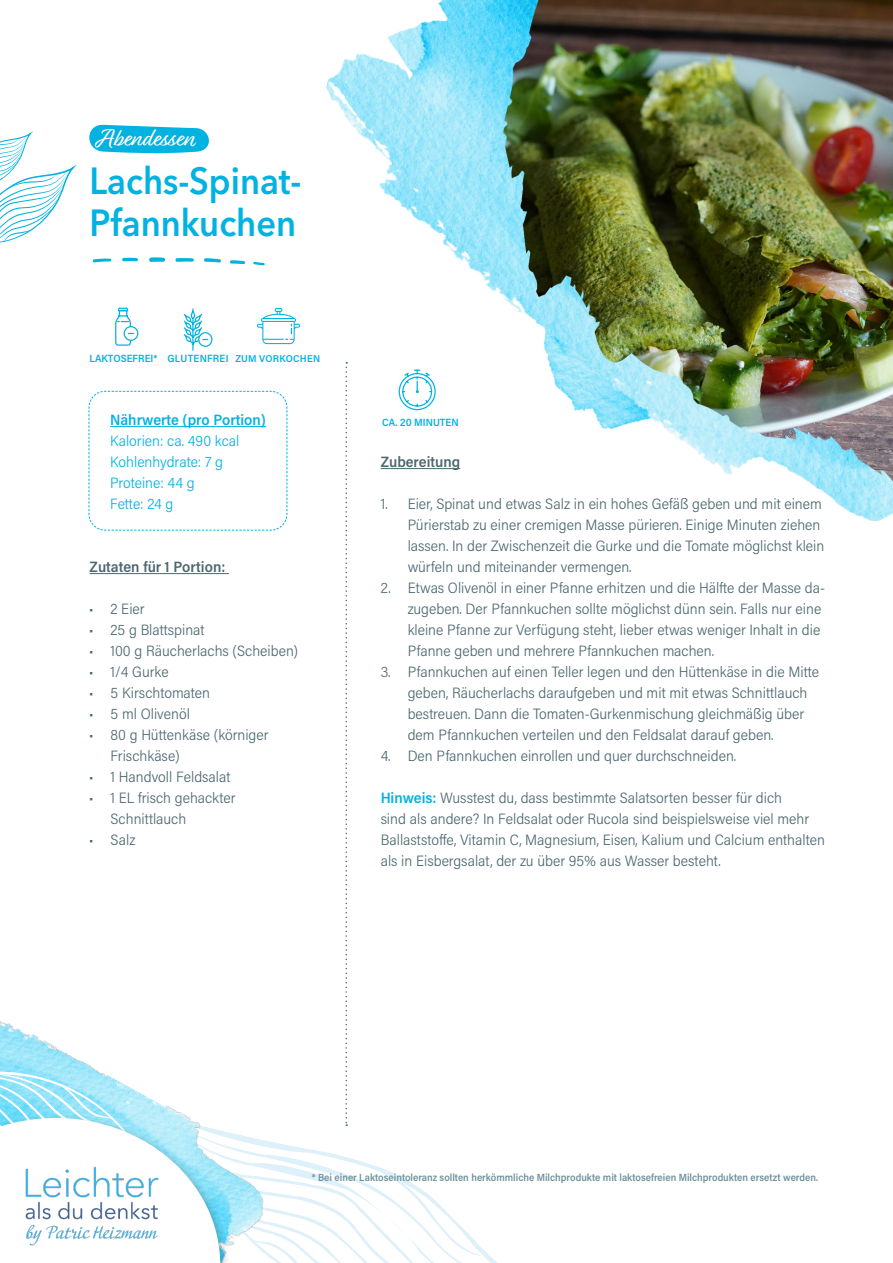
<style>
.page{position:relative;width:893px;height:1263px;background:#fff}
.page>*{position:absolute;margin:0;border:0;box-sizing:border-box;transform-origin:0 0}
.Überschrift_H1{font:600 37.5px/42px "Avenir Next LT Pro";color:#02b2e1;scale:.92 1}
.t1{font:25.5px "Relation Two";color:#fff}
.t2{font:300 15px/21px "Acumin Pro Semi Cond";color:#4b676f}
.t3{font:300 15px "Acumin Pro Semi Cond";color:#02b2e1}
.Überschrift_H2{font:600 15px "Acumin Pro Semi Cond";color:#4b676f}
.t4{font:600 15px "Acumin Pro Semi Cond";color:#02b2e1}
.t5{font:600 10.5px "Acumin Pro Semi Cond";color:#02b2e1}
.t6{font:600 10.5px "Acumin Pro Semi Cond";letter-spacing:.02em;color:#02b2e1}
.Liste_Zubereitung{font:600 10.35px "Acumin Pro Semi Cond";color:#6d919c}
.t7{font:600 10.05px "Acumin Pro Semi Cond";letter-spacing:.02em;color:#02b2e1}
.s1{font-weight:600;color:#02b2e1}
</style>
<div class="page">
<svg style="left:0;top:131px;width:77px;height:112px"></svg>
<img style="left:326px;top:0;width:567px;height:522px">
<img style="left:449px;top:0;width:444px;height:488px">
<svg style="left:92px;top:257px;width:173px;height:8px"></svg>
<svg style="left:0;top:362px;width:493px;height:901px"></svg>
<div style="left:124px;top:326px;width:14px;height:15px;border:1px solid #02b2e1;border-radius:50%"></div>
<svg style="left:115px;top:307px;width:19px;height:39px"></svg>
<svg style="left:89px;top:124px;width:120px;height:30px;background:#2fbfe6"></svg>
<hr style="left:381px;top:468px;width:79px;height:1px;background:#4b676f">
<div style="left:198px;top:332px;width:14px;height:15px;border:1px solid #02b2e1;border-radius:50%"></div>
<svg style="left:183px;top:308px;width:25px;height:43px"></svg>
<svg style="left:257px;top:308px;width:43px;height:36px"></svg>
<p class="t1" style="left:97px;top:122px;width:98px">Abendessen</p>
<p class="Überschrift_H1" style="left:90px;top:160px;width:232px">Lachs-Spinat-<br>Pfannkuchen</p>
<p class="t5" style="left:90px;top:351px;width:69px">LAKTOSEFREI*</p>
<p class="t6" style="left:168px;top:351px;width:63px">GLUTENFREI</p>
<p class="t7" style="left:235px;top:351px;width:86px">ZUM VORKOCHEN</p>
<p class="t4" style="left:110px;top:409px;width:157px">Nährwerte (pro Portion)</p>
<p class="t3" style="left:110px;top:430px;width:131px">Kalorien: ca. 490 kcal</p>
<p class="t3" style="left:110px;top:451px;width:114px">Kohlenhydrate: 7 g</p>
<p class="t3" style="left:110px;top:472px;width:86px">Proteine: 44 g</p>
<p class="t3" style="left:110px;top:493px;width:65px">Fette: 24 g</p>
<p class="Überschrift_H2" style="left:90px;top:556px;width:137px">Zutaten für 1 Portion:</p>
<p class="t2" style="left:89px;top:598px;width:57px">• 2 Eier</p>
<p class="t2" style="left:89px;top:619px;width:117px">• 25 g Blattspinat</p>
<p class="t2" style="left:89px;top:640px;width:210px">• 100 g Räucherlachs (Scheiben)</p>
<p class="t2" style="left:89px;top:661px;width:81px">• 1/4 Gurke</p>
<p class="t2" style="left:89px;top:682px;width:122px">• 5 Kirschtomaten</p>
<p class="t2" style="left:89px;top:703px;width:102px">• 5 ml Olivenöl</p>
<p class="t2" style="left:111px;top:724px;width:159px;text-indent:-21px">• 80 g Hüttenkäse (körniger<br>Frischkäse)</p>
<p class="t2" style="left:89px;top:766px;width:143px">• 1 Handvoll Feldsalat</p>
<p class="t2" style="left:111px;top:787px;width:126px;text-indent:-21px">• 1 EL frisch gehackter<br>Schnittlauch</p>
<p class="t2" style="left:89px;top:829px;width:48px">• Salz</p>
<p class="t5" style="left:382px;top:415px;width:78px">CA. 20 MINUTEN</p>
<p class="Überschrift_H2" style="left:381px;top:451px;width:81px">Zubereitung</p>
<p class="t2" style="left:408px;top:493px;width:418px;text-indent:-27px">1. Eier, Spinat und etwas Salz in ein hohes Gefäß geben und mit einem Pürierstab zu einer cremigen Masse pürieren. Einige Minuten ziehen lassen. In der Zwischenzeit die Gurke und die Tomate möglichst klein würfeln und miteinander vermengen.</p>
<p class="t2" style="left:408px;top:577px;width:419px;text-indent:-27px">2. Etwas Olivenöl in einer Pfanne erhitzen und die Hälfte der Masse da&shy;zugeben. Der Pfannkuchen sollte möglichst dünn sein. Falls nur eine kleine Pfanne zur Verfügung steht, lieber etwas weniger Inhalt in die Pfanne geben und mehrere Pfannkuchen machen.</p>
<p class="t2" style="left:408px;top:661px;width:413px;text-indent:-27px">3. Pfannkuchen auf einen Teller legen und den Hüttenkäse in die Mitte geben, Räucherlachs daraufgeben und mit mit etwas Schnittlauch bestreuen. Dann die Tomaten-Gurkenmischung gleichmäßig über dem Pfannkuchen verteilen und den Feldsalat darauf geben.</p>
<p class="t2" style="left:381px;top:745px;width:357px">4. Den Pfannkuchen einrollen und quer durchschneiden.</p>
<p class="t2" style="left:381px;top:787px;width:446px"><span class="s1">Hinweis:</span> Wusstest du, dass bestimmte Salatsorten besser für dich<br>sind als andere? In Feldsalat oder Rucola sind beispielsweise viel mehr Ballaststoffe, Vitamin C, Magnesium, Eisen, Kalium und Calcium enthalten als in Eisbergsalat, der zu über 95% aus Wasser besteht.</p>
<p class="Liste_Zubereitung" style="left:312px;top:1170px;width:508px">* Bei einer Laktoseintoleranz sollten herkömmliche Milchprodukte mit laktosefreien Milchprodukten ersetzt werden.</p>
</div>
